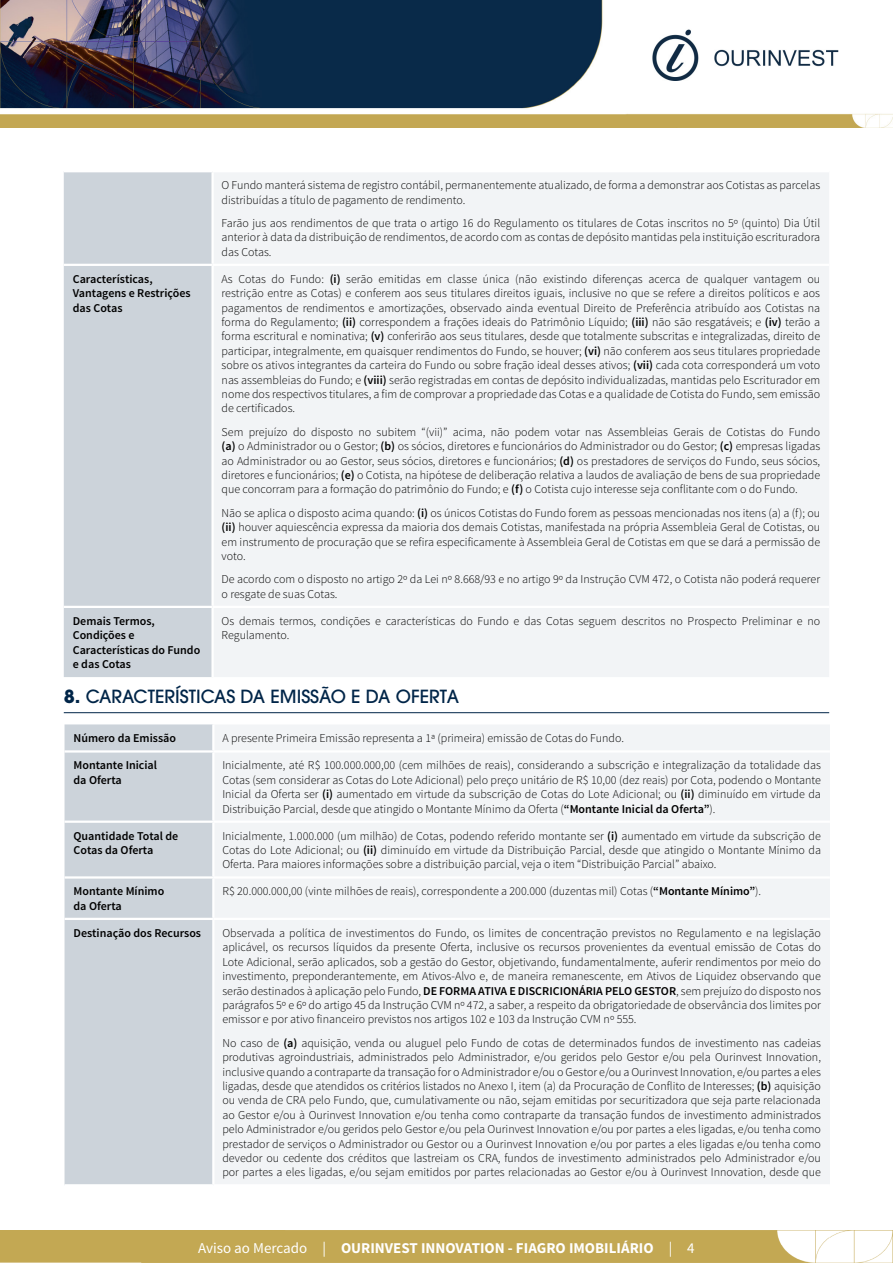
<style>
.page{position:relative;width:893px;height:1263px;background:#fff}
.page>*{position:absolute;margin:0;border:0;box-sizing:border-box;transform-origin:0 0}
.t1{font:500 18px "ITC Avant Garde Pro";color:#002548}
.t2{font:700 15px "Source Sans Pro";color:#fff}
.t3{font:300 12px/14.4px "Source Sans Pro";color:#000;text-align:justify}
.t4{font:600 12px/14.4px "Source Sans Pro";color:#000}
.s1{font-weight:600}
.s2{font-weight:700}
.s3{font-weight:400}
</style>
<div class="page">
<img style="left:0;top:0;width:893px;height:127px">
<img style="left:0;top:1230px;width:893px;height:33px">
<hr style="left:64px;top:712px;width:765px;height:1px;background:#002548">
<div style="left:64px;top:172px;width:147px;height:505px;background:#ccd3da"></div>
<div style="left:214px;top:173px;width:615px;height:504px;background:#f2f4f6"></div>
<hr style="left:64px;top:264px;width:149px;height:2px;background:#fff">
<hr style="left:213px;top:264px;width:616px;height:2px;background:#fff">
<hr style="left:64px;top:606px;width:149px;height:2px;background:#fff">
<hr style="left:213px;top:606px;width:616px;height:2px;background:#fff">
<div style="left:65px;top:724px;width:147px;height:460px;background:#ccd3da"></div>
<div style="left:215px;top:725px;width:615px;height:459px;background:#f2f4f6"></div>
<hr style="left:65px;top:750px;width:148px;height:2px;background:#fff">
<hr style="left:213px;top:750px;width:617px;height:2px;background:#fff">
<hr style="left:65px;top:820px;width:148px;height:3px;background:#fff">
<hr style="left:213px;top:820px;width:617px;height:3px;background:#fff">
<hr style="left:65px;top:876px;width:148px;height:2px;background:#fff">
<hr style="left:213px;top:876px;width:617px;height:2px;background:#fff">
<hr style="left:65px;top:918px;width:148px;height:2px;background:#fff">
<hr style="left:213px;top:918px;width:617px;height:2px;background:#fff">
<p class="t3" style="left:222px;top:178px;width:600px">O Fundo manterá sistema de registro contábil, permanentemente atualizado, de forma a demonstrar aos Cotistas as parcelas distribuídas a título de pagamento de rendimento.</p>
<p class="t3" style="left:222px;top:216px;width:600px">Farão jus aos rendimentos de que trata o artigo 16 do Regulamento os titulares de Cotas inscritos no 5º (quinto) Dia Útil anterior à data da distribuição de rendimentos, de acordo com as contas de depósito mantidas pela instituição escrituradora das Cotas.</p>
<p class="t4" style="left:73px;top:272px;width:119px">Características,<br>Vantagens e Restrições das Cotas</p>
<p class="t3" style="left:222px;top:272px;width:600px">As Cotas do Fundo: <span class="s1">(i)</span> serão emitidas em classe única (não existindo diferenças acerca de qualquer vantagem ou restrição entre as Cotas) e conferem aos seus titulares direitos iguais, inclusive no que se refere a direitos políticos e aos pagamentos de rendimentos e amortizações, observado ainda eventual Direito de Preferência atribuído aos Cotistas na forma do Regulamento; <span class="s1">(ii)</span> correspondem a frações ideais do Patrimônio Líquido; <span class="s1">(iii)</span> não são resgatáveis; e <span class="s1">(iv)</span> terão a forma escritural e nominativa; <span class="s1">(v)</span> conferirão aos seus titulares, desde que totalmente subscritas e integralizadas, direito de participar, integralmente, em quaisquer rendimentos do Fundo, se houver; <span class="s1">(vi)</span> não conferem aos seus titulares propriedade sobre os ativos integrantes da carteira do Fundo ou sobre fração ideal desses ativos; <span class="s1">(vii)</span> cada cota corresponderá um voto nas assembleias do Fundo; e <span class="s1">(viii)</span> serão registradas em contas de depósito individualizadas, mantidas pelo Escriturador em nome dos respectivos titulares, a fim de comprovar a propriedade das Cotas e a qualidade de Cotista do Fundo, sem emissão de certificados.</p>
<p class="t3" style="left:222px;top:425px;width:600px">Sem prejuízo do disposto no subitem “(vii)” acima, não podem votar nas Assembleias Gerais de Cotistas do Fundo <span class="s1">(a)</span> o Administrador ou o Gestor; <span class="s1">(b)</span> os sócios, diretores e funcionários do Administrador ou do Gestor; <span class="s1">(c)</span> empresas ligadas ao Administrador ou ao Gestor, seus sócios, diretores e funcionários; <span class="s1">(d)</span> os prestadores de serviços do Fundo, seus sócios, diretores e funcionários; <span class="s1">(e)</span> o Cotista, na hipótese de deliberação relativa a laudos de avaliação de bens de sua propriedade que concorram para a formação do patrimônio do Fundo; e <span class="s1">(f)</span> o Cotista cujo interesse seja conflitante com o do Fundo.</p>
<p class="t3" style="left:222px;top:506px;width:600px">Não se aplica o disposto acima quando: <span class="s1">(i)</span> os únicos Cotistas do Fundo forem as pessoas mencionadas nos itens (a) a (f); ou <span class="s1">(ii)</span> houver aquiescência expressa da maioria dos demais Cotistas, manifestada na própria Assembleia Geral de Cotistas, ou em instrumento de procuração que se refira especificamente à Assembleia Geral de Cotistas em que se dará a permissão de voto.</p>
<p class="t3" style="left:222px;top:572px;width:600px">De acordo com o disposto no artigo 2º da Lei nº 8.668/93 e no artigo 9º da Instrução CVM 472, o Cotista não poderá requerer o resgate de suas Cotas.</p>
<p class="t4" style="left:73px;top:614px;width:129px">Demais Termos,<br>Condições e<br>Características do Fundo e das Cotas</p>
<p class="t3" style="left:222px;top:614px;width:600px">Os demais termos, condições e características do Fundo e das Cotas seguem descritos no Prospecto Preliminar e no<br>Regulamento.</p>
<h1 class="t1" style="left:64px;top:685px;width:397px"><span class="s2">8.</span> CARACTERÍSTICAS DA EMISSÃO E DA OFERTA</h1>
<p class="t4" style="left:74px;top:732px;width:104px">Número da Emissão</p>
<p class="t3" style="left:222px;top:731px;width:403px">A presente Primeira Emissão representa a 1ª (primeira) emissão de Cotas do Fundo.</p>
<p class="t4" style="left:74px;top:759px;width:85px">Montante Inicial da Oferta</p>
<p class="t3" style="left:222px;top:758px;width:600px">Inicialmente, até R$ 100.000.000,00 (cem milhões de reais), considerando a subscrição e integralização da totalidade das Cotas (sem considerar as Cotas do Lote Adicional) pelo preço unitário de R$ 10,00 (dez reais) por Cota, podendo o Montante Inicial da Oferta ser <span class="s1">(i)</span> aumentado em virtude da subscrição de Cotas do Lote Adicional; ou <span class="s1">(ii)</span> diminuído em virtude da Distribuição Parcial, desde que atingido o Montante Mínimo da Oferta (<span class="s1">“Montante Inicial da Oferta”</span>).</p>
<p class="t4" style="left:74px;top:829px;width:106px">Quantidade Total de<br>Cotas da Oferta</p>
<p class="t3" style="left:222px;top:828px;width:600px">Inicialmente, 1.000.000 (um milhão) de Cotas, podendo referido montante ser <span class="s1">(i)</span> aumentado em virtude da subscrição de Cotas do Lote Adicional; ou <span class="s1">(ii)</span> diminuído em virtude da Distribuição Parcial, desde que atingido o Montante Mínimo da Oferta. Para maiores informações sobre a distribuição parcial, veja o item “Distribuição Parcial” abaixo.</p>
<p class="t4" style="left:74px;top:885px;width:92px">Montante Mínimo da Oferta</p>
<p class="t3" style="left:222px;top:884px;width:540px">R$ 20.000.000,00 (vinte milhões de reais), correspondente a 200.000 (duzentas mil) Cotas (<span class="s1">“Montante Mínimo”</span>).</p>
<p class="t4" style="left:74px;top:926px;width:129px">Destinação dos Recursos</p>
<p class="t3" style="left:222px;top:926px;width:600px">Observada a política de investimentos do Fundo, os limites de concentração previstos no Regulamento e na legislação aplicável, os recursos líquidos da presente Oferta, inclusive os recursos provenientes da eventual emissão de Cotas do Lote Adicional, serão aplicados, sob a gestão do Gestor, objetivando, fundamentalmente, auferir rendimentos por meio do investimento, preponderantemente, em Ativos-Alvo e, de maneira remanescente, em Ativos de Liquidez observando que serão destinados à aplicação pelo Fundo, <span class="s1">DE FORMA ATIVA E DISCRICIONÁRIA PELO GESTOR</span>, sem prejuízo do disposto nos parágrafos 5º e 6º do artigo 45 da Instrução CVM nº 472, a saber, a respeito da obrigatoriedade de observância dos limites por emissor e por ativo financeiro previstos nos artigos 102 e 103 da Instrução CVM nº 555.</p>
<p class="t3" style="left:222px;top:1035px;width:600px">No caso de <span class="s1">(a)</span> aquisição, venda ou aluguel pelo Fundo de cotas de determinados fundos de investimento nas cadeias produtivas agroindustriais, administrados pelo Administrador, e/ou geridos pelo Gestor e/ou pela Ourinvest Innovation, inclusive quando a contraparte da transação for o Administrador e/ou o Gestor e/ou a Ourinvest Innovation, e/ou partes a eles ligadas, desde que atendidos os critérios listados no Anexo I, item (a) da Procuração de Conflito de Interesses; <span class="s1">(b)</span> aquisição ou venda de CRA pelo Fundo, que, cumulativamente ou não, sejam emitidas por securitizadora que seja parte relacionada ao Gestor e/ou à Ourinvest Innovation e/ou tenha como contraparte da transação fundos de investimento administrados pelo Administrador e/ou geridos pelo Gestor e/ou pela Ourinvest Innovation e/ou por partes a eles ligadas, e/ou tenha como prestador de serviços o Administrador ou Gestor ou a Ourinvest Innovation e/ou por partes a eles ligadas e/ou tenha como devedor ou cedente dos créditos que lastreiam os CRA, fundos de investimento administrados pelo Administrador e/ou por partes a eles ligadas, e/ou sejam emitidos por partes relacionadas ao Gestor e/ou à Ourinvest Innovation, desde que</p>
<p class="t2" style="left:198px;top:1238px;width:498px"><span class="s3">Aviso ao Mercado |</span> OURINVEST INNOVATION - FIAGRO IMOBILIÁRIO <span class="s3">| 4</span></p>
</div>
